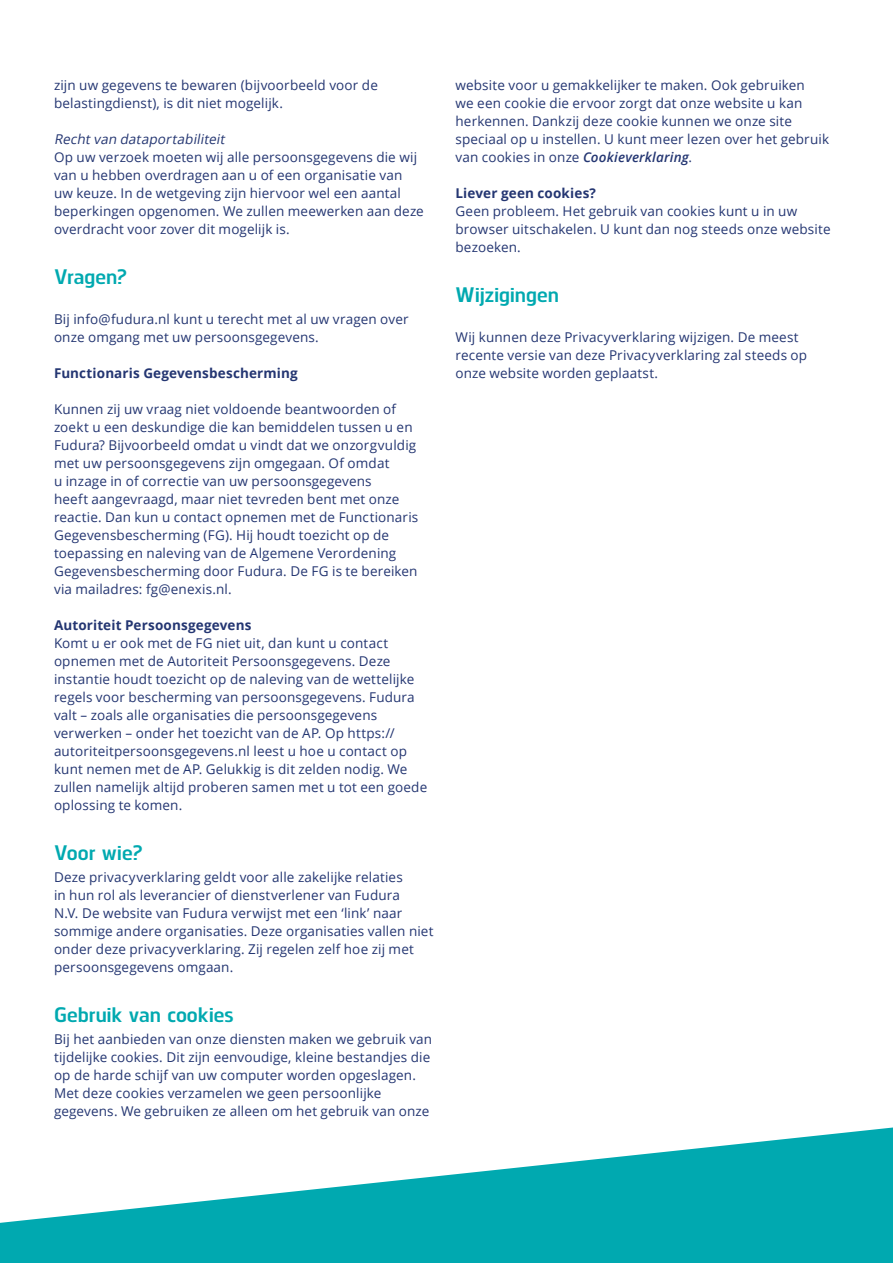
<style>
.page{position:relative;width:893px;height:1263px;background:#fff}
.page>*{position:absolute;margin:0;border:0;box-sizing:border-box;transform-origin:0 0}
.t1{font:700 21px "Norpeth";letter-spacing:-.005em;color:#00a9b0}
.t2{font:13.5px/18px "Open Sans";letter-spacing:.01em;color:#243672}
.t3{font:700 13.5px "Open Sans";letter-spacing:.01em;color:#243672}
.t4{font:italic 13.5px "Open Sans";color:#243672}
.s1{font-weight:600;font-style:italic}
</style>
<div class="page">
<svg style="left:0;top:1127px;width:893px;height:136px;fill:#00a9b0"></svg>
<p class="t2" style="left:54px;top:76px;width:325px">zijn uw gegevens te bewaren (bijvoorbeeld voor de belastingdienst), is dit niet mogelijk.</p>
<p class="t4" style="left:54px;top:130px;width:175px">Rechtvan dataportabiliteit</p>
<p class="t2" style="left:54px;top:148px;width:371px">Op uw verzoek moeten wij alle persoonsgegevens die wij van u hebben overdragen aan u of een organisatie van uw keuze. In de wetgeving zijn hiervoor wel een aantal beperkingen opgenomen. We zullen meewerken aan deze overdracht voor zover dit mogelijk is.</p>
<h1 class="t1" style="left:54px;top:261px;width:75px">Vragen?</h1>
<p class="t2" style="left:54px;top:310px;width:356px">Bij info@fudura.nl kunt u terecht met al uw vragen over onze omgang met uw persoonsgegevens.</p>
<p class="t3" style="left:54px;top:364px;width:245px">Functionaris Gegevensbescherming</p>
<p class="t2" style="left:54px;top:400px;width:366px">Kunnen zij uw vraag niet voldoende beantwoorden of zoekt u een deskundige die kan bemiddelen tussen u en Fudura? Bijvoorbeeld omdat u vindt dat we onzorgvuldig met uw persoonsgegevens zijn omgegaan. Of omdat<br>u inzage in of correctie van uw persoonsgegevens<br>heeft aangevraagd, maar niet tevreden bent met onze reactie. Dan kun u contact opnemen met de Functionaris Gegevensbescherming (FG). Hij houdt toezicht op de toepassing en naleving van de Algemene Verordening Gegevensbescherming door Fudura. De FG is te bereiken via mailadres: fg@enexis.nl.</p>
<p class="t3" style="left:54px;top:616px;width:199px">Autoriteit Persoonsgegevens</p>
<p class="t2" style="left:54px;top:634px;width:375px">Komt u er ook met de FG niet uit, dan kunt u contact opnemen met de Autoriteit Persoonsgegevens. Deze instantie houdt toezicht op de naleving van de wettelijke regels voor bescherming van persoonsgegevens. Fudura valt – zoals alle organisaties die persoonsgegevens verwerken – onder het toezicht van de AP. Op https:// autoriteitpersoonsgegevens.nl leest u hoe u contact op kunt nemen met de AP. Gelukkig is dit zelden nodig. We zullen namelijk altijd proberen samen met u tot een goede oplossing te komen.</p>
<h1 class="t1" style="left:54px;top:837px;width:90px">Voor wie?</h1>
<p class="t2" style="left:54px;top:868px;width:381px">Deze privacyverklaring geldt voor alle zakelijke relaties<br>in hun rol als leverancier of dienstverlener van Fudura<br>N.V. De website van Fudura verwijst met een ‘link’ naar sommige andere organisaties. Deze organisaties vallen niet onder deze privacyverklaring. Zij regelen zelf hoe zij met persoonsgegevens omgaan.</p>
<h1 class="t1" style="left:54px;top:999px;width:181px">Gebruik van cookies</h1>
<p class="t2" style="left:54px;top:1030px;width:380px">Bij het aanbieden van onze diensten maken we gebruik van tijdelijke cookies. Dit zijn eenvoudige, kleine bestandjes die op de harde schijf van uw computer worden opgeslagen.<br>Met deze cookies verzamelen we geen persoonlijke gegevens. We gebruiken ze alleen om het gebruik van onze</p>
<p class="t2" style="left:455px;top:76px;width:375px">website voor u gemakkelijker te maken. Ook gebruiken<br>we een cookie die ervoor zorgt dat onze website u kan herkennen. Dankzij deze cookie kunnen we onze site speciaal op u instellen. U kunt meer lezen over het gebruik van cookies in onze <span class="s1">Cookieverklaring</span>.</p>
<p class="t3" style="left:455px;top:184px;width:142px">Liever geen cookies?</p>
<p class="t2" style="left:455px;top:202px;width:377px">Geen probleem. Het gebruik van cookies kunt u in uw browser uitschakelen. U kunt dan nog steeds onze website bezoeken.</p>
<h1 class="t1" style="left:455px;top:279px;width:105px">Wijzigingen</h1>
<p class="t2" style="left:455px;top:328px;width:353px">Wij kunnen deze Privacyverklaring wijzigen. De meest recente versie van deze Privacyverklaring zal steeds op onze website worden geplaatst.</p>
</div>
